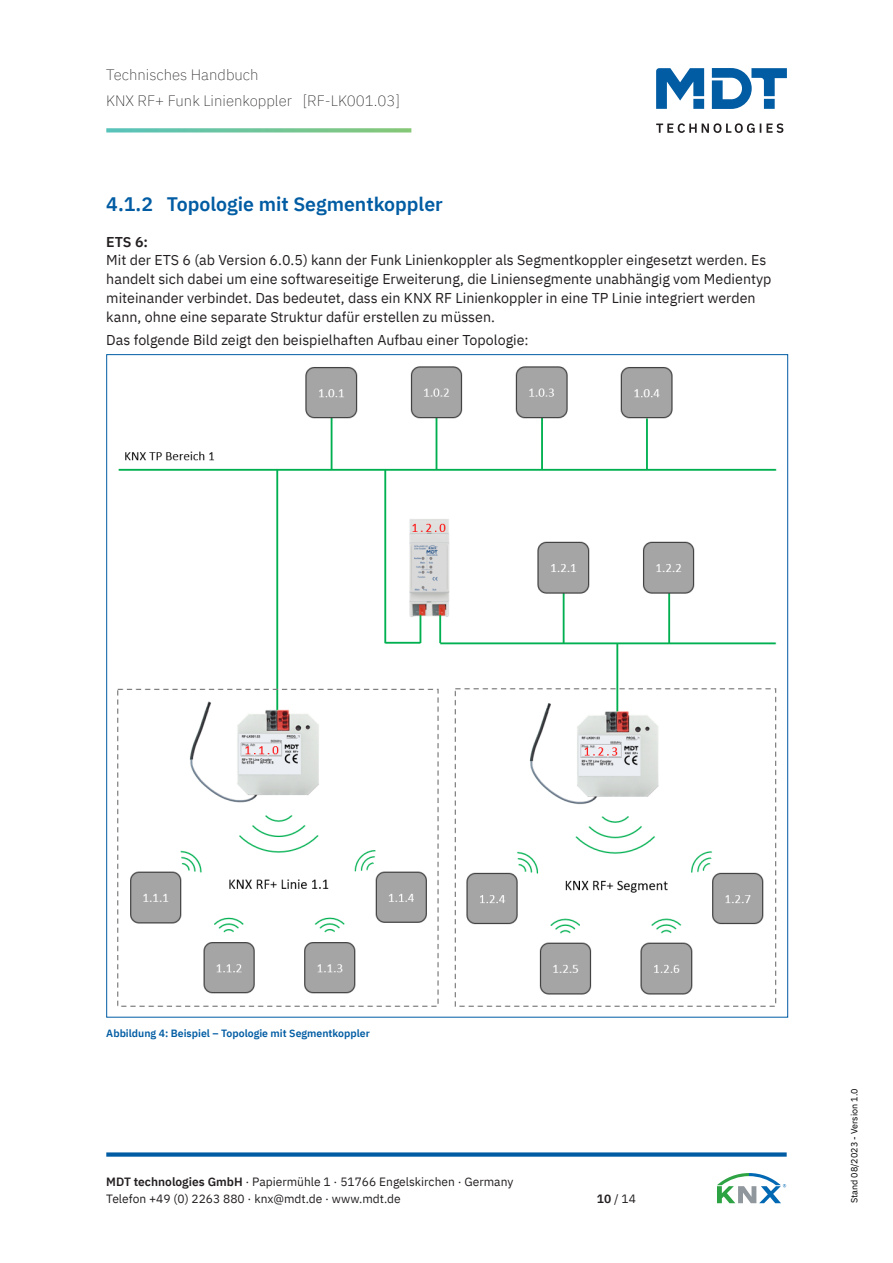
<style>
.page{position:relative;width:893px;height:1263px;background:#fff}
.page>*{position:absolute;margin:0;border:0;box-sizing:border-box;transform-origin:0 0}
.Überschrift_1_1_1{font:600 19.5px "IBM Plex Sans";color:#015ca3}
.t1{font:200 15px/26.5px "IBM Plex Sans";color:#231f20}
.Text_1Punkt{font:14.25px/18.8px "IBM Plex Sans";color:#231f20}
.t2{font:12px/17.9px "IBM Plex Sans";color:#231f20}
.t3{font:600 10.5px "IBM Plex Sans";color:#015ca3}
.t4{font:9px "IBM Plex Sans";color:#000}
.s1{font-weight:600}
</style>
<div class="page">
<svg style="left:656px;top:68px;width:131px;height:41px"></svg>
<svg style="left:656px;top:123px;width:127px;height:10px"></svg>
<svg style="left:717px;top:1173px;width:69px;height:30px"></svg>
<div style="left:106px;top:1152px;width:681px;height:5px;background:#015ca3"></div>
<svg style="left:106px;top:128px;width:305px;height:4px"></svg>
<img style="left:117px;top:366px;width:660px;height:641px">
<p class="t1" style="left:106px;top:60px;width:295px">Technisches Handbuch<br>KNX RF+ Funk Linienkoppler [RF-LK001.03]</p>
<p class="Überschrift_1_1_1" style="left:106px;top:189px;width:338px">4.1.2 Topologie mit Segmentkoppler</p>
<p class="Text_1Punkt" style="left:106px;top:231px;width:667px"><span class="s1">ETS 6:<br></span>Mit der ETS 6 (ab Version 6.0.5) kann der Funk Linienkoppler als Segmentkoppler eingesetzt werden. Es handelt sich dabei um eine softwareseitige Erweiterung, die Liniensegmente unabhängig vom Medientyp miteinander verbindet. Das bedeutet, dass ein KNX RF Linienkoppler in eine TP Linie integriert werden kann, ohne eine separate Struktur dafür erstellen zu müssen.</p>
<p class="Text_1Punkt" style="left:106px;top:329px;width:424px">Das folgende Bild zeigt den beispielhaften Aufbau einer Topologie:</p>
<p class="t3" style="left:106px;top:1025px;width:265px">Abbildung 4: Beispiel – Topologie mit Segmentkoppler</p>
<p class="t2" style="left:106px;top:1171px;width:409px"><span class="s1">MDT technologies GmbH</span> · Papiermühle 1 · 51766 Engelskirchen · Germany<br>Telefon +49 (0) 2263 880 · knx@mdt.de · www.mdt.de</p>
<p class="t2" style="left:597px;top:1189px;width:41px"><span class="s1">10</span> / 14</p>
<p class="t4" style="left:847px;top:1203px;width:116px;rotate:-90deg">Stand 08/2023 - Version 1.0</p>
</div>
